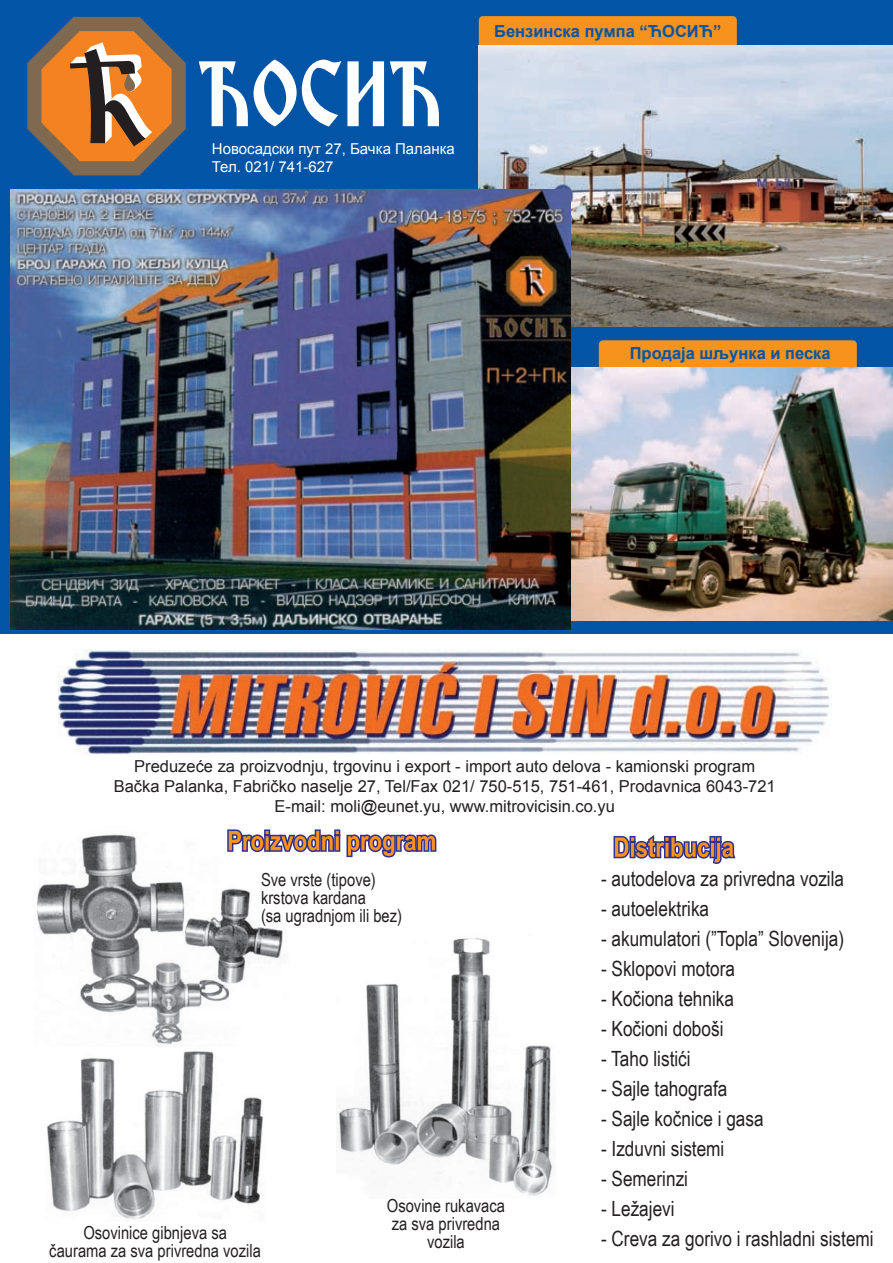
<style>
.page{position:relative;width:893px;height:1263px;background:#fff}
.page>*{position:absolute;margin:0;border:0;box-sizing:border-box;transform-origin:0 0}
.t1{font:21px "Arial Narrow";color:#231f20}
.t2{font:18px/18px "Arial Narrow";color:#231f20;text-align:center}
.t3{font:16.5px/19.8px "Arial";color:#231f20;text-align:center}
.t4{font:700 16.5px "Arial";color:#0154a6}
.t5{font:15px/18px "Arial";color:#fff}
</style>
<div class="page">
<img style="left:37px;top:834px;width:246px;height:211px">
<img style="left:336px;top:934px;width:219px;height:262px">
<img style="left:47px;top:1051px;width:216px;height:168px">
<img style="left:58px;top:649px;width:774px;height:105px">
<svg style="left:227px;top:829px;width:113px;height:23px"></svg>
<svg style="left:346px;top:834px;width:90px;height:23px"></svg>
<svg style="left:613px;top:835px;width:122px;height:29px"></svg>
<div style="left:0;top:0;width:893px;height:634px;background:#0154a6"></div>
<div style="left:479px;top:16px;width:258px;height:55px;background:#f7931d;border-radius:4px"></div>
<div style="left:599px;top:340px;width:258px;height:55px;background:#f7931d;border-radius:4px"></div>
<img style="left:479px;top:45px;width:414px;height:282px">
<img style="left:570px;top:368px;width:323px;height:253px">
<img style="left:10px;top:189px;width:560px;height:440px">
<svg style="left:27px;top:17px;width:159px;height:158px"></svg>
<svg style="left:199px;top:60px;width:240px;height:67px"></svg>
<p class="t4" style="left:494px;top:20px;width:229px">Бензинска пумпа “ЋОСИЋ”</p>
<p class="t5" style="left:212px;top:140px;width:244px">Новосадски пут 27, Бачка Паланка<br>Тел. 021/ 741-627</p>
<p class="t4" style="left:630px;top:342px;width:202px">Продаја шљунка и песка</p>
<p class="t3" style="left:114px;top:757px;width:663px">Preduzeće za proizvodnju, trgovinu i export - import auto delova - kamionski program<br>Bačka Palanka, Fabričko naselje 27, Tel/Fax 021/ 750-515, 751-461, Prodavnica 6043-721<br>E-mail: moli@eunet.yu, www.mitrovicisin.co.yu</p>
<p class="t2" style="left:261px;top:870px;width:143px;text-align:left">Sve vrste (tipove) krstova kardana<br>(sa ugradnjom ili bez)</p>
<p class="t2" style="left:49px;top:1223px;width:213px">Osovinice gibnjeva sa<br>čaurama za sva privredna vozila</p>
<p class="t2" style="left:387px;top:1196px;width:120px">Osovine rukavaca za sva privredna vozila</p>
<p class="t1" style="left:601px;top:863px;width:245px">- autodelova za privredna vozila</p>
<p class="t1" style="left:601px;top:893px;width:110px">- autoelektrika</p>
<p class="t1" style="left:601px;top:923px;width:245px">- akumulatori (”Topla” Slovenija)</p>
<p class="t1" style="left:601px;top:953px;width:135px">- Sklopovi motora</p>
<p class="t1" style="left:601px;top:983px;width:135px">- Kočiona tehnika</p>
<p class="t1" style="left:601px;top:1013px;width:124px">- Kočioni doboši</p>
<p class="t1" style="left:601px;top:1043px;width:91px">- Taho listići</p>
<p class="t1" style="left:601px;top:1073px;width:128px">- Sajle tahografa</p>
<p class="t1" style="left:601px;top:1103px;width:164px">- Sajle kočnice i gasa</p>
<p class="t1" style="left:601px;top:1133px;width:125px">- Izduvni sistemi</p>
<p class="t1" style="left:601px;top:1163px;width:89px">- Semerinzi</p>
<p class="t1" style="left:601px;top:1193px;width:75px">- Ležajevi</p>
<p class="t1" style="left:601px;top:1223px;width:274px">- Creva za gorivo i rashladni sistemi</p>
</div>
